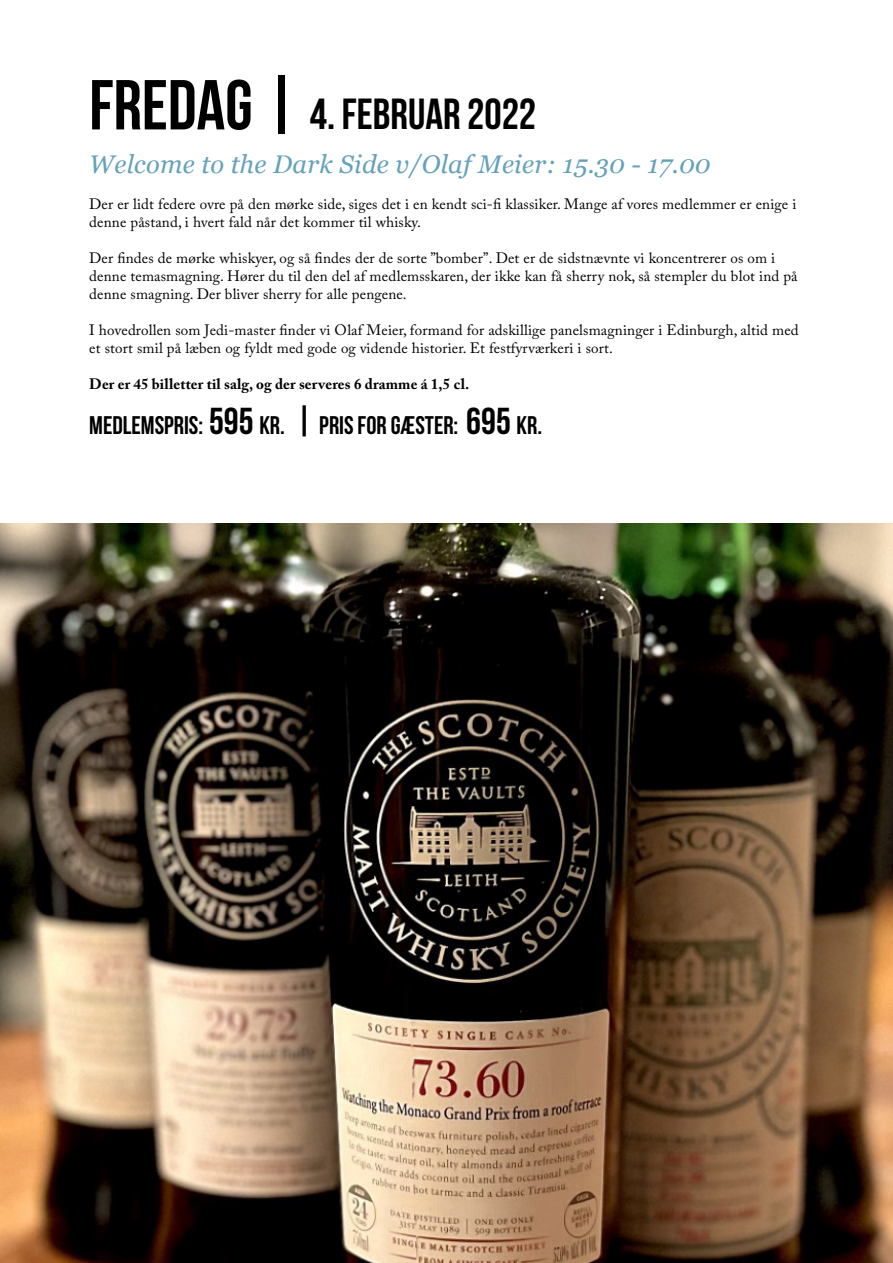
<style>
.page{position:relative;width:893px;height:1263px;background:#fff}
.page>*{position:absolute;margin:0;border:0;box-sizing:border-box;transform-origin:0 0}
.t1{font:700 43.5px "Bebas Neue";color:#000001}
.t2{font:italic 25.5px "Georgia";letter-spacing:.01em;color:#65a1b9}
.t3{font:700 25.5px "Bebas Neue";color:#000001}
.t4{font:15px/18px "Adobe Caslon Pro";letter-spacing:.01em;color:#000001}
.t5{font:700 15px "Adobe Caslon Pro";letter-spacing:.01em;color:#000001}
.s1{font-size:70.5px}
.s2{font-size:37.5px}
</style>
<div class="page">
<img style="left:0;top:524px;width:893px;height:739px">
<p class="t1" style="left:89px;top:91px;width:448px"><span class="s1">FREDAG |</span> 4. FEBRUAR 2022</p>
<p class="t2" style="left:89px;top:146px;width:623px">Welcome to the Dark Side v/Olaf Meier: 15.30 - 17.00</p>
<p class="t4" style="left:89px;top:195px;width:709px">Der er lidt federe ovre på den mørke side, siges det i en kendt sci-fi klassiker. Mange af vores medlemmer er enige i denne påstand, i hvert fald når det kommer til whisky.</p>
<p class="t4" style="left:89px;top:249px;width:710px">Der findes de mørke whiskyer, og så findes der de sorte ”bomber”. Det er de sidstnævnte vi koncentrerer os om i denne temasmagning. Hører du til den del af medlemsskaren, der ikke kan få sherry nok, så stempler du blot ind på denne smagning. Der bliver sherry for alle pengene.</p>
<p class="t4" style="left:89px;top:321px;width:711px">I hovedrollen som Jedi-master finder vi Olaf Meier, formand for adskillige panelsmagninger i Edinburgh, altid med et stort smil på læben og fyldt med gode og vidende historier. Et festfyrværkeri i sort.</p>
<p class="t5" style="left:89px;top:375px;width:382px">Der er 45 billetter til salg, og der serveres 6 dramme á 1,5 cl.</p>
<p class="t3" style="left:89px;top:411px;width:454px">MEDLEMSPRIS: <span class="s2">595</span> KR. <span class="s2">|</span> PRIS FOR GÆSTER: <span class="s2">695</span> KR.</p>
</div>
